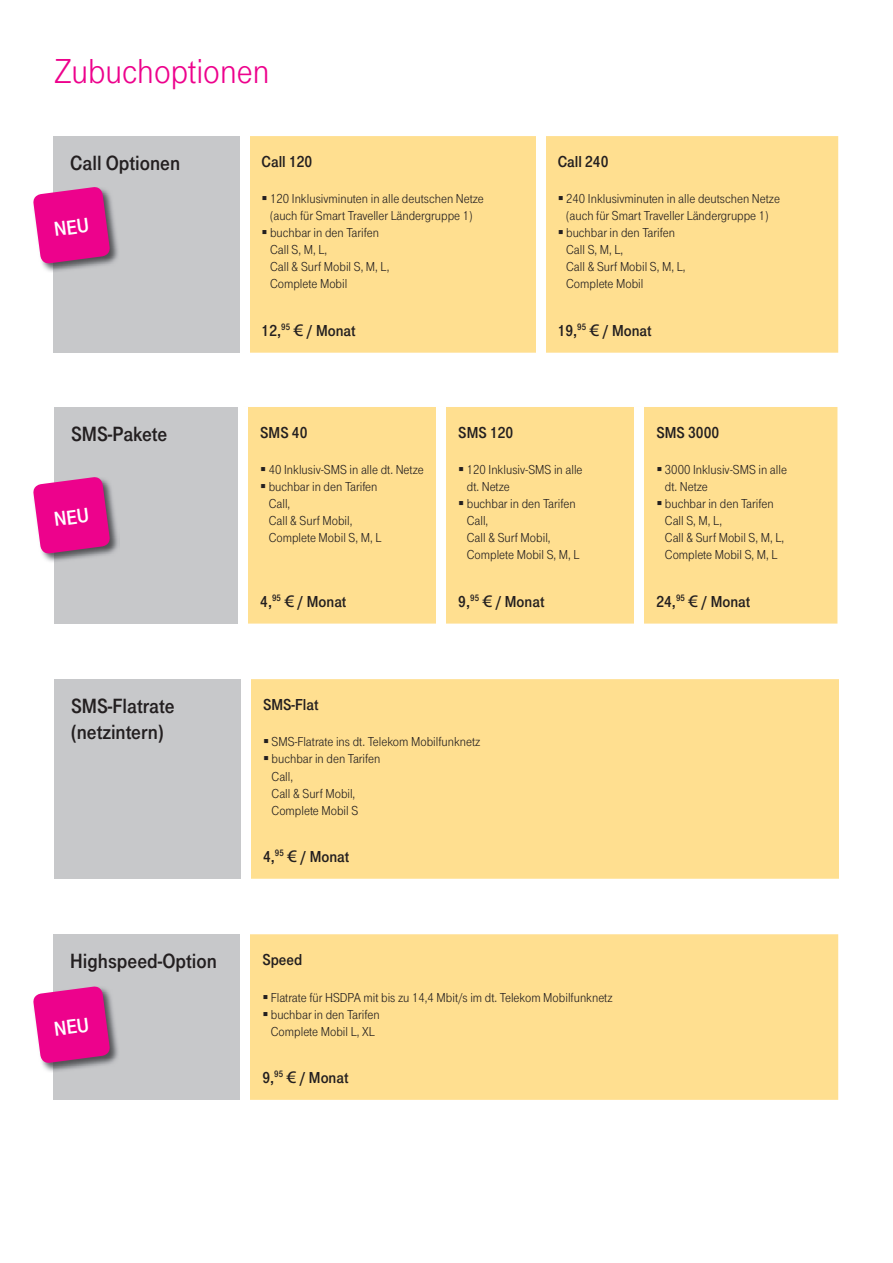
<style>
.page{position:relative;width:893px;height:1263px;background:#fff}
.page>*{position:absolute;margin:0;border:0;box-sizing:border-box;transform-origin:0 0}
.t1{font:36px "Tele Grotesk Norm";color:#ed028c}
.t2{font:21.3px/25.7px "Tele Grotesk Fett";color:#231f20}
.t3{font:16.5px "Tele Grotesk Fett";color:#231f20}
.t4{font:13.5px/17px "Tele Grotesk Norm";color:#231f20}
.s1{font-family:"Linotype Euro Font Ato F"}
</style>
<div class="page">
<div style="left:53px;top:136px;width:192px;height:217px;background:#c7c8ca"></div>
<div style="left:250px;top:136px;width:588px;height:217px;background:#ffdf90"></div>
<div style="left:536px;top:136px;width:9px;height:169px;background:#fff"></div>
<div style="left:536px;top:305px;width:9px;height:48px;background:#fff"></div>
<div style="left:240px;top:136px;width:9px;height:169px;background:#fff"></div>
<div style="left:240px;top:305px;width:9px;height:48px;background:#fff"></div>
<div style="left:54px;top:679px;width:192px;height:200px;background:#c7c8ca"></div>
<div style="left:251px;top:679px;width:588px;height:200px;background:#ffdf90"></div>
<div style="left:242px;top:679px;width:9px;height:152px;background:#fff"></div>
<div style="left:242px;top:831px;width:9px;height:48px;background:#fff"></div>
<div style="left:53px;top:934px;width:192px;height:166px;background:#c7c8ca"></div>
<div style="left:250px;top:934px;width:588px;height:166px;background:#ffdf90"></div>
<div style="left:241px;top:934px;width:9px;height:118px;background:#fff"></div>
<div style="left:241px;top:1052px;width:9px;height:48px;background:#fff"></div>
<div style="left:54px;top:407px;width:189px;height:217px;background:#c7c8ca"></div>
<div style="left:248px;top:407px;width:589px;height:217px;background:#ffdf90"></div>
<div style="left:437px;top:407px;width:9px;height:169px;background:#fff"></div>
<div style="left:437px;top:576px;width:9px;height:48px;background:#fff"></div>
<div style="left:239px;top:407px;width:9px;height:169px;background:#fff"></div>
<div style="left:239px;top:576px;width:9px;height:48px;background:#fff"></div>
<div style="left:635px;top:407px;width:9px;height:169px;background:#fff"></div>
<div style="left:635px;top:576px;width:9px;height:48px;background:#fff"></div>
<img style="left:42px;top:201px;width:76px;height:71px">
<img style="left:42px;top:491px;width:76px;height:71px">
<img style="left:42px;top:1000px;width:76px;height:72px">
<svg style="left:263px;top:196px;width:4px;height:4px"></svg>
<svg style="left:263px;top:230px;width:4px;height:4px"></svg>
<svg style="left:559px;top:196px;width:4px;height:4px"></svg>
<svg style="left:559px;top:230px;width:4px;height:4px"></svg>
<svg style="left:264px;top:739px;width:4px;height:4px"></svg>
<svg style="left:264px;top:756px;width:4px;height:4px"></svg>
<svg style="left:263px;top:995px;width:4px;height:4px"></svg>
<svg style="left:263px;top:1012px;width:4px;height:4px"></svg>
<svg style="left:261px;top:467px;width:4px;height:4px"></svg>
<svg style="left:261px;top:484px;width:4px;height:4px"></svg>
<svg style="left:459px;top:467px;width:4px;height:4px"></svg>
<svg style="left:459px;top:501px;width:4px;height:4px"></svg>
<svg style="left:657px;top:467px;width:4px;height:4px"></svg>
<svg style="left:657px;top:501px;width:4px;height:4px"></svg>
<svg style="left:33px;top:187px;width:78px;height:77px;background:#e02493"></svg>
<svg style="left:33px;top:477px;width:78px;height:77px;background:#e02593"></svg>
<svg style="left:33px;top:986px;width:78px;height:78px;background:#e02693"></svg>
<h1 class="t1" style="left:54px;top:51px;width:217px">Zubuchoptionen</h1>
<h2 class="t2" style="left:70px;top:150px;width:112px">Call Optionen</h2>
<p class="t3" style="left:262px;top:152px;width:52px">Call 120</p>
<p class="t4" style="left:270px;top:190px;width:215px">120 Inklusivminuten in alle deutschen Netze (auch für Smart Traveller Ländergruppe 1) buchbar in den Tarifen<br>Call S, M, L,<br>Call &amp; Surf Mobil S, M, L,<br>Complete Mobil</p>
<p class="t3" style="left:558px;top:152px;width:52px">Call 240</p>
<p class="t4" style="left:566px;top:190px;width:215px">240 Inklusivminuten in alle deutschen Netze (auch für Smart Traveller Ländergruppe 1) buchbar in den Tarifen<br>Call S, M, L,<br>Call &amp; Surf Mobil S, M, L,<br>Complete Mobil</p>
<p class="t3" style="left:262px;top:321px;width:95px">12,<sup>95</sup> <span class="s1">3</span> / Monat</p>
<p class="t3" style="left:558px;top:321px;width:95px">19,<sup>95</sup> <span class="s1">3</span> / Monat</p>
<h2 class="t2" style="left:71px;top:421px;width:98px">SMS-Pakete</h2>
<p class="t3" style="left:260px;top:423px;width:49px">SMS 40</p>
<p class="t4" style="left:269px;top:461px;width:157px">40 Inklusiv-SMS in alle dt. Netze buchbar in den Tarifen<br>Call,<br>Call &amp; Surf Mobil,<br>Complete Mobil S, M, L</p>
<p class="t3" style="left:458px;top:423px;width:57px">SMS 120</p>
<p class="t4" style="left:467px;top:461px;width:117px">120 Inklusiv-SMS in alle dt. Netze<br>buchbar in den Tarifen<br>Call,<br>Call &amp; Surf Mobil,<br>Complete Mobil S, M, L</p>
<p class="t3" style="left:656px;top:423px;width:64px">SMS 3000</p>
<p class="t4" style="left:665px;top:461px;width:124px">3000 Inklusiv-SMS in alle dt. Netze<br>buchbar in den Tarifen<br>Call S, M, L,<br>Call &amp; Surf Mobil S, M, L,<br>Complete Mobil S, M, L</p>
<p class="t3" style="left:260px;top:592px;width:88px">4,<sup>95</sup> <span class="s1">3</span> / Monat</p>
<p class="t3" style="left:458px;top:592px;width:88px">9,<sup>95</sup> <span class="s1">3</span> / Monat</p>
<p class="t3" style="left:656px;top:592px;width:95px">24,<sup>95</sup> <span class="s1">3</span> / Monat</p>
<h2 class="t2" style="left:71px;top:693px;width:105px">SMS-Flatrate (netzintern)</h2>
<p class="t3" style="left:263px;top:695px;width:57px">SMS-Flat</p>
<p class="t4" style="left:272px;top:733px;width:210px">SMS-Flatrate ins dt. Telekom Mobilfunknetz buchbar in den Tarifen<br>Call,<br>Call &amp; Surf Mobil,<br>Complete Mobil S</p>
<p class="t3" style="left:263px;top:847px;width:88px">4,<sup>95</sup> <span class="s1">3</span> / Monat</p>
<h2 class="t2" style="left:70px;top:948px;width:148px">Highspeed-Option</h2>
<p class="t3" style="left:262px;top:950px;width:42px">Speed</p>
<p class="t4" style="left:271px;top:988px;width:343px">Flatrate für HSDPA mit bis zu 14,4 Mbit/s im dt. Telekom Mobilfunknetz buchbar in den Tarifen<br>Complete Mobil L, XL</p>
<p class="t3" style="left:262px;top:1068px;width:88px">9,<sup>95</sup> <span class="s1">3</span> / Monat</p>
</div>
